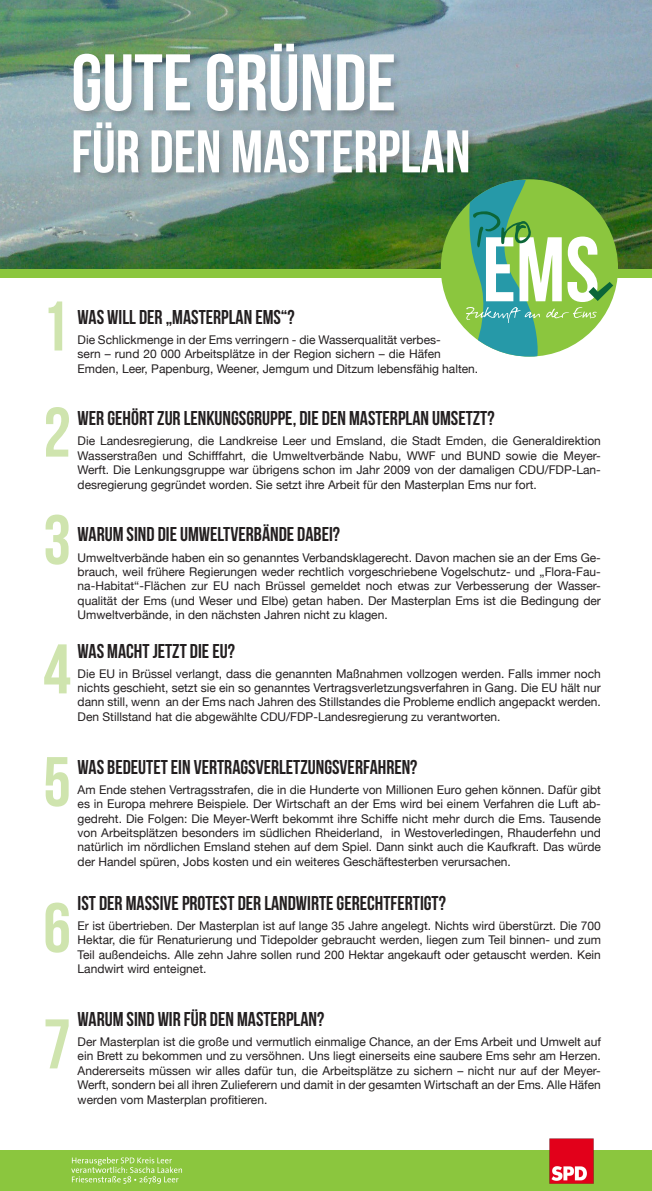
<style>
.page{position:relative;width:652px;height:1191px;background:#fff}
.page>*{position:absolute;margin:0;border:0;box-sizing:border-box;transform-origin:0 0}
.t1{font:91.4px "Bebas Neue";color:#fff}
.t2{font:80px "Bebas Neue";color:#fff}
.t3{font:70px "Bebas Neue";color:#cfe4ae}
.t4{font:60px "Bebas Neue";color:#fff}
.t5{font:20px "Bebas Neue";color:#231f20}
.t6{font:12px/14.4px "Helvetica Neue";color:#231f20;text-align:justify}
</style>
<div class="page">
<img style="left:0;top:0;width:652px;height:269px">
<div style="left:0;top:269px;width:652px;height:9px;background:#8bc63e"></div>
<div style="left:441px;top:179px;width:177px;height:177px;background:#8bc63e;border-radius:50%"></div>
<svg style="left:546px;top:307px;width:51px;height:11px"></svg>
<svg style="left:589px;top:282px;width:24px;height:19px"></svg>
<div style="left:0;top:1150px;width:652px;height:41px;background:#8bc63e"></div>
<img style="left:549px;top:1138px;width:45px;height:46px">
<svg style="left:71px;top:1157px;width:111px;height:27px"></svg>
<div style="left:72px;top:42px;width:406px;height:140px;background:#231f20;opacity:.25"></div>
<svg style="left:466px;top:180px;width:74px;height:176px"></svg>
<p class="t2" style="left:71px;top:39px;width:326px">GUTE GRÜNDE</p>
<p class="t4" style="left:71px;top:119px;width:401px">FÜR DEN MASTERPLAN</p>
<h1 class="t1" style="left:482px;top:219px;width:119px">EMS</h1>
<p class="t3" style="left:41px;top:288px;width:29px">1</p>
<p class="t5" style="left:78px;top:306px;width:219px">WAS WILL DER „MASTERPLAN EMS“?</p>
<p class="t6" style="left:78px;top:333px;width:402px;text-align:left">Die Schlickmenge in der Ems verringern - die Wasserqualität verbes-<br>sern – rund 20 000 Arbeitsplätze in der Region sichern – die Häfen<br>Emden, Leer, Papenburg, Weener, Jemgum und Ditzum lebensfähig halten.</p>
<p class="t5" style="left:78px;top:407px;width:418px">WER GEHÖRT ZUR LENKUNGSGRUPPE, DIE DEN MASTERPLAN UMSETZT?</p>
<p class="t6" style="left:78px;top:434px;width:525px">Die Landesregierung, die Landkreise Leer und Emsland, die Stadt Emden, die Generaldirektion Wasserstraßen und Schifffahrt, die Umweltverbände Nabu, WWF und BUND sowie die Meyer-Werft. Die Lenkungsgruppe war übrigens schon im Jahr 2009 von der damaligen CDU/FDP-Lan&shy;desregierung gegründet worden. Sie setzt ihre Arbeit für den Masterplan Ems nur fort.</p>
<p class="t5" style="left:78px;top:523px;width:264px">WARUM SIND DIE UMWELTVERBÄNDE DABEI?</p>
<p class="t6" style="left:78px;top:551px;width:525px">Umweltverbände haben ein so genanntes Verbandsklagerecht. Davon machen sie an der Ems Ge&shy;brauch, weil frühere Regierungen weder rechtlich vorgeschriebene Vogelschutz- und „Flora-Fau&shy;na-Habitat“-Flächen zur EU nach Brüssel gemeldet noch etwas zur Verbesserung der Wasser&shy;qualität der Ems (und Weser und Elbe) getan haben. Der Masterplan Ems ist die Bedingung der Umweltverbände, in den nächsten Jahren nicht zu klagen.</p>
<p class="t5" style="left:78px;top:639px;width:159px">WAS MACHT JETZT DIE EU?</p>
<p class="t6" style="left:78px;top:667px;width:525px">Die EU in Brüssel verlangt, dass die genannten Maßnahmen vollzogen werden. Falls immer noch nichts geschieht, setzt sie ein so genanntes Vertragsverletzungsverfahren in Gang. Die EU hält nur dann still, wenn an der Ems nach Jahren des Stillstandes die Probleme endlich angepackt werden.<br>Den Stillstand hat die abgewählte CDU/FDP-Landesregierung zu verantworten.</p>
<p class="t5" style="left:78px;top:755px;width:341px">WAS BEDEUTET EIN VERTRAGSVERLETZUNGSVERFAHREN?</p>
<p class="t6" style="left:78px;top:783px;width:525px">Am Ende stehen Vertragsstrafen, die in die Hunderte von Millionen Euro gehen können. Dafür gibt es in Europa mehrere Beispiele. Der Wirtschaft an der Ems wird bei einem Verfahren die Luft ab&shy;gedreht. Die Folgen: Die Meyer-Werft bekommt ihre Schiffe nicht mehr durch die Ems. Tausende von Arbeitsplätzen besonders im südlichen Rheiderland, in Westoverledingen, Rhauderfehn und natürlich im nördlichen Emsland stehen auf dem Spiel. Dann sinkt auch die Kaufkraft. Das würde der Handel spüren, Jobs kosten und ein weiteres Geschäftesterben verursachen.</p>
<p class="t5" style="left:78px;top:892px;width:370px">IST DER MASSIVE PROTEST DER LANDWIRTE GERECHTFERTIGT?</p>
<p class="t6" style="left:78px;top:919px;width:525px">Er ist übertrieben. Der Masterplan ist auf lange 35 Jahre angelegt. Nichts wird überstürzt. Die 700<br>Hektar, die für Renaturierung und Tidepolder gebraucht werden, liegen zum Teil binnen- und zum Teil außendeichs. Alle zehn Jahre sollen rund 200 Hektar angekauft oder getauscht werden. Kein Landwirt wird enteignet.</p>
<p class="t5" style="left:78px;top:1008px;width:248px">WARUM SIND WIR FÜR DEN MASTERPLAN?</p>
<p class="t6" style="left:78px;top:1035px;width:525px">Der Masterplan ist die große und vermutlich einmalige Chance, an der Ems Arbeit und Umwelt auf ein Brett zu bekommen und zu versöhnen. Uns liegt einerseits eine saubere Ems sehr am Herzen.<br>Andererseits müssen wir alles dafür tun, die Arbeitsplätze zu sichern – nicht nur auf der Meyer-Werft, sondern bei all ihren Zulieferern und damit in der gesamten Wirtschaft an der Ems. Alle Häfen werden vom Masterplan profitieren.</p>
<p class="t3" style="left:43px;top:394px;width:29px">2</p>
<p class="t3" style="left:43px;top:501px;width:29px">3</p>
<p class="t3" style="left:43px;top:631px;width:29px">4</p>
<p class="t3" style="left:43px;top:743px;width:29px">5</p>
<p class="t3" style="left:43px;top:889px;width:29px">6</p>
<p class="t3" style="left:43px;top:1005px;width:29px">7</p>
</div>
